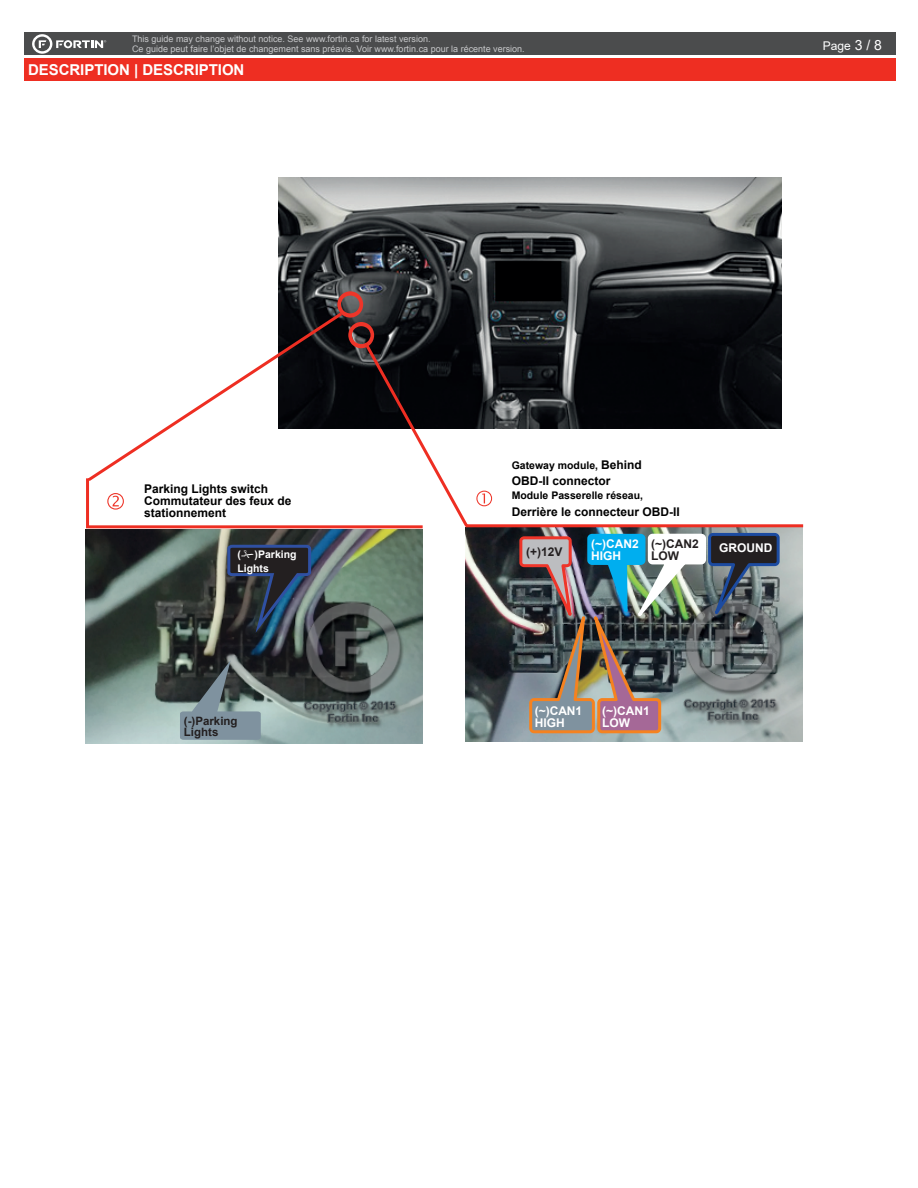
<style>
.page{position:relative;width:918px;height:1188px;background:#fff}
.page>*{position:absolute;margin:0;border:0;box-sizing:border-box;transform-origin:0 0}
.t1{font:700 15px "Arial";letter-spacing:-.005em;color:#fff}
.t2{font:700 12px/11.7px "Arial";color:#000001}
.t3{font:700 12px/12px "Arial";color:#fff}
.t4{font:700 12px/12px "Arial";color:#231f20}
.t5{font:12px "Arial";color:#fff}
.t6{font:700 11.55px/11.6px "Arial";color:#231f20}
.t7{font:700 10.5px "Arial";color:#000001}
.t8{font:700 10.5px/14.1px "Arial";color:#fff}
.t9{font:9px/9.8px "Arial";color:#c7c8ca}
.s1{font-size:13.95px}
.s2{font-size:12px}
</style>
<div class="page">
<div style="left:24px;top:33px;width:872px;height:22px;background:#4b4c4d"></div>
<div style="left:24px;top:58px;width:872px;height:23px;background:#ee2e22"></div>
<svg style="left:32px;top:34px;width:74px;height:20px"></svg>
<img style="left:278px;top:177px;width:503px;height:252px">
<img style="left:85px;top:530px;width:338px;height:213px">
<img style="left:465px;top:527px;width:338px;height:214px">
<hr style="left:466px;top:524px;width:337px;height:3px;background:#ee2e22">
<svg style="left:180px;top:660px;width:81px;height:80px;background:#647276"></svg>
<svg style="left:85px;top:291px;width:407px;height:239px"></svg>
<img style="left:518px;top:531px;width:263px;height:204px">
<svg style="left:226px;top:543px;width:87px;height:97px;background:#313b48"></svg>
<p class="t9" style="left:132px;top:34px;width:394px">This guide may change without notice. See www.fortin.ca for latest version.<br>Ce guide peut faire l’objet de changement sans préavis. Voir www.fortin.ca pour la récente version.</p>
<h1 class="t1" style="left:28px;top:59px;width:218px">DESCRIPTION | DESCRIPTION</h1>
<h2 class="t5" style="left:823px;top:38px;width:61px">Page <span class="s1">3 / 8</span></h2>
<p class="t2" style="left:144px;top:484px;width:149px">Parking Lights switch<br>Commutateur des feux de stationnement</p>
<p class="t7" style="left:512px;top:457px;width:131px">Gateway module, <span class="s2">Behind</span></p>
<p class="t2" style="left:512px;top:475px;width:100px">OBD-II connector</p>
<p class="t7" style="left:512px;top:488px;width:133px">Module Passerelle réseau,</p>
<p class="t2" style="left:512px;top:506px;width:170px">Derrière le connecteur OBD-II</p>
<p class="t8" style="left:237px;top:547px;width:61px;text-indent:17px">)Parking<br>Lights</p>
<p class="t4" style="left:526px;top:546px;width:38px">(+)12V</p>
<p class="t8" style="left:237px;top:547px;width:5px">(</p>
<p class="t3" style="left:591px;top:538px;width:49px">(~)CAN2</p>
<p class="t3" style="left:719px;top:542px;width:55px">GROUND</p>
<p class="t3" style="left:591px;top:550px;width:31px">HIGH</p>
<p class="t4" style="left:651px;top:538px;width:49px">(~)CAN2<br>LOW</p>
<p class="t6" style="left:184px;top:715px;width:55px">(-)Parking<br>Lights</p>
<p class="t3" style="left:535px;top:705px;width:49px">(~)CAN1<br>HIGH</p>
<p class="t3" style="left:602px;top:705px;width:49px">(~)CAN1<br>LOW</p>
</div>
